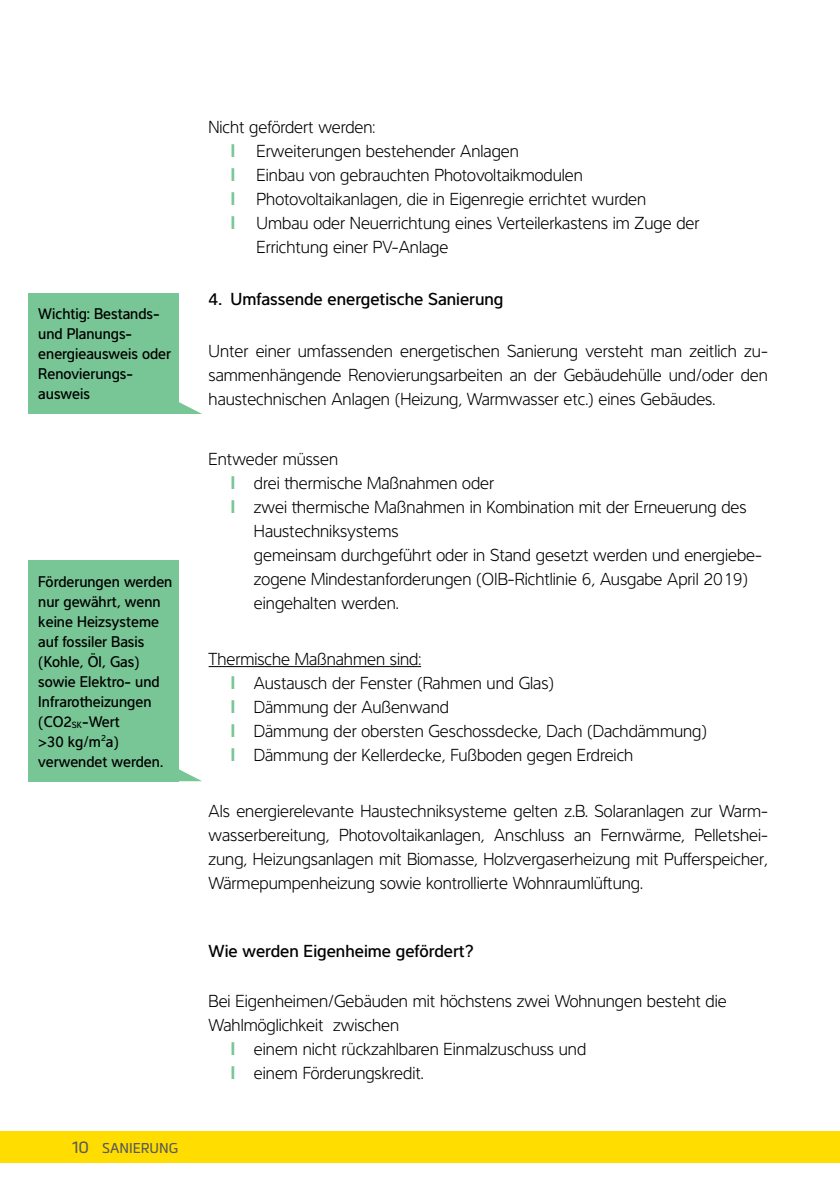
<style>
.page{position:relative;width:840px;height:1191px;background:#fff}
.page>*{position:absolute;margin:0;border:0;box-sizing:border-box;transform-origin:0 0}
.t1{font:300 18px/24px "Interval Pro";color:#000;scale:.95 1}
.t2{font:500 18px "Interval Pro";color:#000;scale:.95 1}
.t3{font:700 18px "Metronic Land Kaernten";color:#78c696;scale:.95 1}
.t4{font:500 16px/20px "Interval Pro";color:#000;scale:.92 1}
.t5{font:14px "Metronic Land Kaernten";color:#58595b}
.s1{font-size:16px}
</style>
<div class="page">
<div style="left:0;top:1130px;width:839px;height:32px;background:#fd0"></div>
<hr style="left:208px;top:666px;width:213px;height:1px;background:#000">
<div style="left:28px;top:560px;width:150px;height:221px;background:#78c696"></div>
<svg style="left:178px;top:732px;width:24px;height:49px"></svg>
<div style="left:28px;top:293px;width:150px;height:121px;background:#78c696"></div>
<svg style="left:178px;top:365px;width:24px;height:49px"></svg>
<p class="t4" style="left:38px;top:301px;width:146px">Wichtig: Bestands&shy;und Planungs&shy;energieausweis oder<br>Renovierungs&shy;ausweis</p>
<p class="t4" style="left:38px;top:569px;width:147px">Förderungen werden nur gewährt, wenn keine Heizsysteme auf fossiler Basis (Kohle, Öl, Gas) sowie Elektro- und<br>Infrarotheizungen (CO2<sub>SK</sub>-Wert<br>&gt;30 kg/m<sup>2</sup>a) verwendet werden.</p>
<p class="t5" style="left:72px;top:1137px;width:108px"><span class="s1">10</span> SANIERUNG</p>
<p class="t1" style="left:208px;top:113px;width:177px">Nicht gefördert werden:</p>
<p class="t3" style="left:208px;top:139px;width:15px">I</p>
<p class="t1" style="left:256px;top:137px;width:277px">Erweiterungen bestehender Anlagen</p>
<p class="t3" style="left:208px;top:163px;width:15px">I</p>
<p class="t1" style="left:256px;top:161px;width:345px">Einbau von gebrauchten Photovoltaikmodulen</p>
<p class="t3" style="left:208px;top:187px;width:15px">I</p>
<p class="t1" style="left:256px;top:185px;width:411px">Photovoltaikanlagen, die in Eigenregie errichtet wurden</p>
<p class="t3" style="left:208px;top:211px;width:15px">I</p>
<p class="t1" style="left:256px;top:209px;width:467px">Umbau oder Neuerrichtung eines Verteilerkastens im Zuge der<br>Errichtung einer PV-Anlage</p>
<p class="t2" style="left:208px;top:285px;width:312px">4. Umfassende energetische Sanierung</p>
<p class="t1" style="left:208px;top:337px;width:590px;text-align:justify">Unter einer umfassenden energetischen Sanierung versteht man zeitlich zu&shy;sammenhängende Renovierungsarbeiten an der Gebäudehülle und/oder den haustechnischen Anlagen (Heizung, Warmwasser etc.) eines Gebäudes.</p>
<p class="t1" style="left:208px;top:445px;width:138px">Entweder müssen</p>
<p class="t3" style="left:208px;top:471px;width:15px">I</p>
<p class="t1" style="left:254px;top:469px;width:254px">drei thermische Maßnahmen oder</p>
<p class="t3" style="left:208px;top:495px;width:15px">I</p>
<p class="t1" style="left:254px;top:493px;width:536px">zwei thermische Maßnahmen in Kombination mit der Erneuerung des Haustechniksystems<br>gemeinsam durchgeführt oder in Stand gesetzt werden und energiebe&shy;zogene Mindestanforderungen (OIB-Richtlinie 6, Ausgabe April 2019) eingehalten werden.</p>
<p class="t1" style="left:208px;top:645px;width:225px">Thermische Maßnahmen sind:</p>
<p class="t3" style="left:208px;top:671px;width:15px">I</p>
<p class="t1" style="left:254px;top:669px;width:317px">Austausch der Fenster (Rahmen und Glas)</p>
<p class="t3" style="left:208px;top:695px;width:15px">I</p>
<p class="t1" style="left:254px;top:693px;width:207px">Dämmung der Außenwand</p>
<p class="t3" style="left:208px;top:719px;width:15px">I</p>
<p class="t1" style="left:254px;top:717px;width:478px">Dämmung der obersten Geschossdecke, Dach (Dachdämmung)</p>
<p class="t3" style="left:208px;top:743px;width:15px">I</p>
<p class="t1" style="left:254px;top:741px;width:400px">Dämmung der Kellerdecke, Fußboden gegen Erdreich</p>
<p class="t1" style="left:208px;top:797px;width:590px;text-align:justify">Als energierelevante Haustechniksysteme gelten z.B. Solaranlagen zur Warm&shy;wasserbereitung, Photovoltaikanlagen, Anschluss an Fernwärme, Pelletshei&shy;zung, Heizungsanlagen mit Biomasse, Holzvergaserheizung mit Pufferspeicher, Wärmepumpenheizung sowie kontrollierte Wohnraumlüftung.</p>
<p class="t2" style="left:208px;top:936px;width:280px">Wie werden Eigenheime gefördert?</p>
<p class="t1" style="left:208px;top:987px;width:546px">Bei Eigenheimen/Gebäuden mit höchstens zwei Wohnungen besteht die<br>Wahlmöglichkeit zwischen</p>
<p class="t3" style="left:208px;top:1037px;width:15px">I</p>
<p class="t1" style="left:254px;top:1035px;width:351px">einem nicht rückzahlbaren Einmalzuschuss und</p>
<p class="t3" style="left:208px;top:1061px;width:15px">I</p>
<p class="t1" style="left:254px;top:1059px;width:180px">einem Förderungskredit.</p>
</div>
